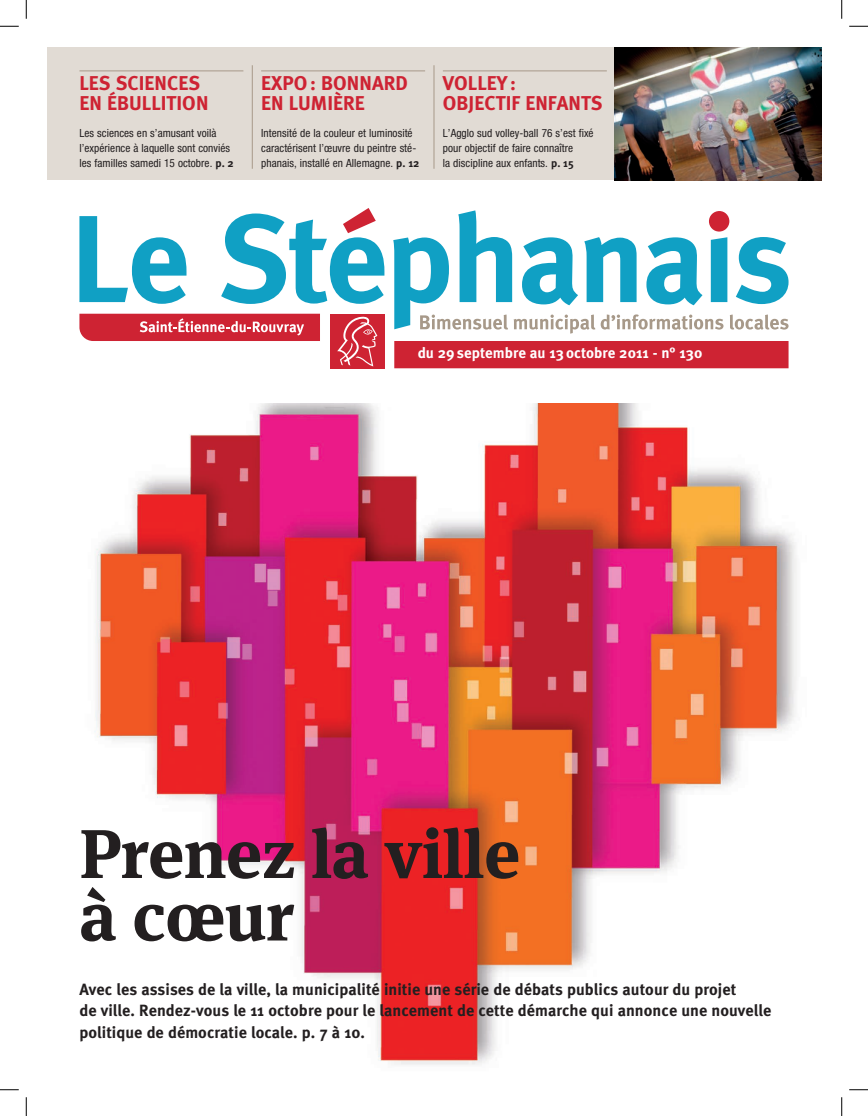
<style>
.page{position:relative;width:868px;height:1116px;background:#fff}
.page>*{position:absolute;margin:0;border:0;box-sizing:border-box;transform-origin:0 0}
.t1{font:700 68.75px/62.5px "Meta Serif OT";color:#231f20}
.t2{font:700 20px/20px "Meta";letter-spacing:.005em;color:#ce2333}
.t3{font:700 16.25px/21.2px "Meta";letter-spacing:.005em;color:#231f20}
.t4{font:700 15px "Meta";letter-spacing:.005em;color:#fff}
.t5{font:condensed 11.25px/15px "Helvetica Neue";letter-spacing:.005em;color:#231f20}
.s1{font-family:"Meta";font-weight:700;font-stretch:normal}
</style>
<div class="page">
<img style="left:94px;top:403px;width:703px;height:662px">
<div style="left:48px;top:48px;width:772px;height:132px;background:#e1dbd4"></div>
<hr style="left:79px;top:71px;width:164px;height:1px;background:#a79989">
<hr style="left:261px;top:71px;width:164px;height:1px;background:#a79989">
<hr style="left:443px;top:71px;width:163px;height:1px;background:#a79989">
<hr style="left:252px;top:65px;width:1px;height:104px;background:#a79989">
<hr style="left:433px;top:65px;width:1px;height:104px;background:#a79989">
<img style="left:614px;top:48px;width:207px;height:132px">
<div style="left:330px;top:314px;width:54px;height:54px;background:#ce2333"></div>
<svg style="left:337px;top:316px;width:40px;height:50px"></svg>
<svg style="left:79px;top:216px;width:107px;height:88px"></svg>
<svg style="left:221px;top:208px;width:163px;height:96px"></svg>
<svg style="left:393px;top:210px;width:395px;height:124px"></svg>
<div style="left:394px;top:341px;width:394px;height:27px;background:#ce2333"></div>
<svg style="left:79px;top:314px;width:241px;height:27px;background:#d33d4b"></svg>
<svg style="left:0;top:25px;width:19px;height:2px"></svg>
<svg style="left:849px;top:25px;width:18px;height:2px"></svg>
<svg style="left:0;top:1089px;width:19px;height:1px"></svg>
<svg style="left:849px;top:1089px;width:18px;height:1px"></svg>
<svg style="left:25px;top:0;width:2px;height:19px"></svg>
<svg style="left:25px;top:1097px;width:2px;height:18px"></svg>
<svg style="left:841px;top:0;width:1px;height:19px"></svg>
<svg style="left:841px;top:1097px;width:1px;height:18px"></svg>
<h2 class="t2" style="left:79px;top:73px;width:130px">Les sciences en ébull ition</h2>
<p class="t5" style="left:79px;top:125px;width:156px">Les sciences en s’amusant voilà l’expérience à laquelle sont conviés les familles samedi 15 octobre. <span class="s1">p. 2</span></p>
<h2 class="t2" style="left:261px;top:73px;width:148px">Expo: Bonnard<br>En lumière</h2>
<p class="t5" style="left:261px;top:125px;width:160px">Intensité de la couleur et luminosité caractérisent l’œuvre du peintre sté&shy;phanais, installé en Allemagne. <span class="s1">p. 12</span></p>
<h2 class="t2" style="left:443px;top:73px;width:161px">Voll ey :<br>Objectif enfants</h2>
<p class="t5" style="left:443px;top:125px;width:152px">L’Agglo sud volley-ball 76 s’est fixé pour objectif de faire connaître<br>la discipline aux enfants. <span class="s1">p. 15</span></p>
<h3 class="t4" style="left:417px;top:344px;width:286px">du 29septembre au 13 octobre 2011 - n° 130</h3>
<h1 class="t1" style="left:79px;top:823px;width:442px">Prenez la ville à cœur</h1>
<h3 class="t3" style="left:79px;top:978px;width:693px">Avec les assises de la ville, la municipalité initie une série de débats publics autour du projet<br>de ville. Rendez-vous le 11 octobre pour le lancement de cette démarche qui annonce une nouvelle politique de démocratie locale. p. 7 à 10.</h3>
</div>
